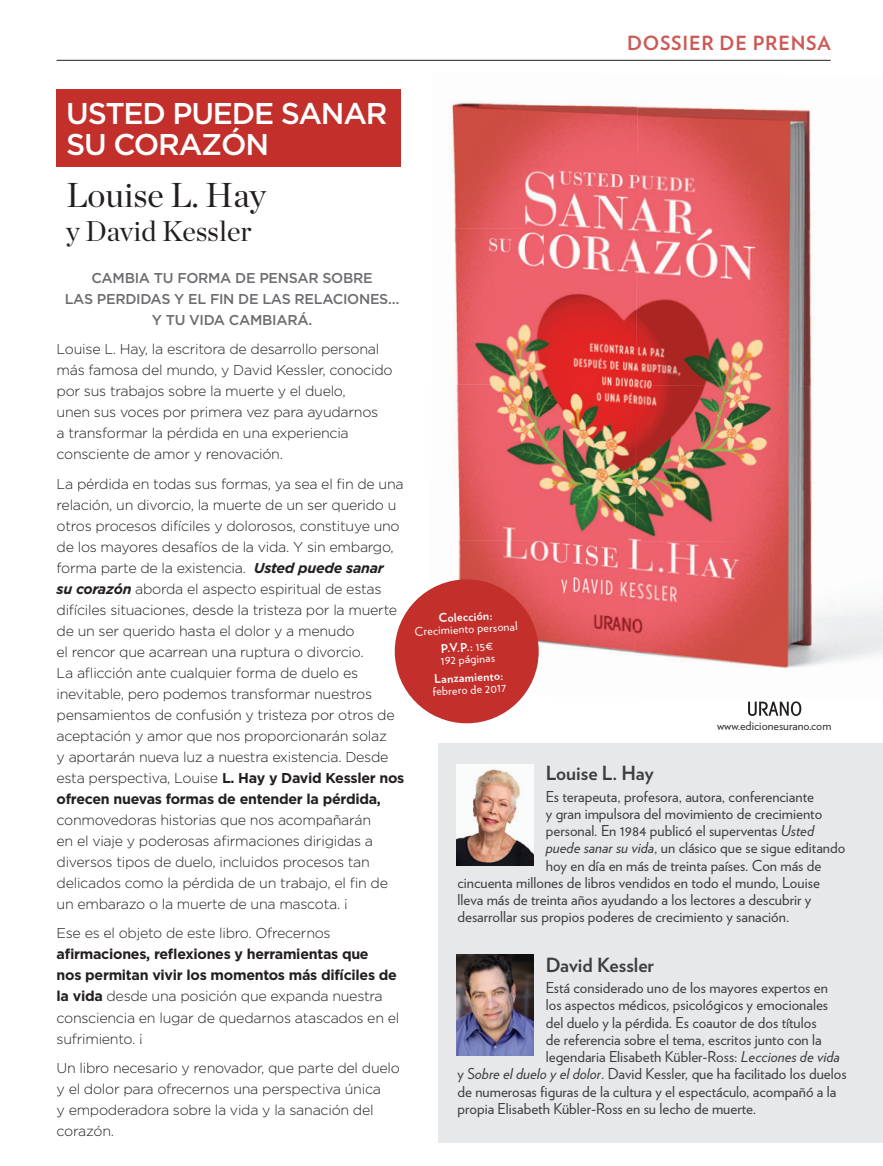
<style>
.page{position:relative;width:883px;height:1166px;background:#fff}
.page>*{position:absolute;margin:0;border:0;box-sizing:border-box;transform-origin:0 0}
.t1{font:34.5px "Chronicle Display";color:#231f20}
.t2{font:500 30px/31.5px "Gotham HTF";letter-spacing:-.04em;color:#fff}
.t3{font:28.5px "Chronicle Display";color:#231f20}
.t4{font:700 19.5px "Verlag";color:#3e3e3f}
.t5{font:700 19.5px "Verlag";letter-spacing:.04em;color:#cd5954}
.t6{font:15px "Verlag";color:#3e3e3f}
.t7{font:300 14.25px/21px "Gotham";letter-spacing:-.02em;color:#231f20}
.t8{font:500 14.25px/21px "Gotham";letter-spacing:-.02em;color:#6c6d70;text-align:center}
.t9{font:12px/18.5px "Verlag";color:#fff;text-align:center}
.t10{font:700 12px "Verlag";color:#fff}
.t11{font:12px "Verlag";color:#2c3033}
.s1{font-weight:700;font-style:italic}
.s2{font-weight:700}
.s3{font-style:italic}
</style>
<div class="page">
<hr style="left:57px;top:60px;width:773px;height:1px;background:#231f20">
<div style="left:438px;top:743px;width:445px;height:399px;background:#e7e8e9"></div>
<img style="left:452px;top:101px;width:184px;height:283px">
<img style="left:636px;top:106px;width:176px;height:278px">
<img style="left:456px;top:384px;width:356px;height:156px">
<img style="left:434px;top:540px;width:406px;height:158px">
<div style="left:57px;top:90px;width:343px;height:77px;background:#c32f2b"></div>
<div style="left:395px;top:579px;width:143px;height:144px;background:#c32f2b;border-radius:50%"></div>
<svg style="left:748px;top:701px;width:53px;height:15px"></svg>
<img style="left:456px;top:764px;width:77px;height:101px">
<img style="left:456px;top:954px;width:77px;height:101px">
<h3 class="t5" style="left:627px;top:28px;width:205px">DOSSIER DE PRENSA</h3>
<h2 class="t2" style="left:66px;top:97px;width:323px">USTED PUEDE SANAR<br>SU CORAZÓN</h2>
<h1 class="t1" style="left:66px;top:168px;width:201px">Louise L. Hay</h1>
<h3 class="t3" style="left:66px;top:209px;width:187px">y David Kessler</h3>
<p class="t8" style="left:65px;top:267px;width:336px">CAMBIA TU FORMA DE PENSAR SOBRE<br>LAS PERDIDAS Y EL FIN DE LAS RELACIONES…<br>Y TU VIDA CAMBIARÁ.</p>
<p class="t7" style="left:57px;top:338px;width:337px">Louise L. Hay, la escritora de desarrollo personal más famosa del mundo, y David Kessler, conocido por sus trabajos sobre la muerte y el duelo,<br>unen sus voces por primera vez para ayudarnos<br>a transformar la pérdida en una experiencia consciente de amor y renovación.</p>
<p class="t7" style="left:57px;top:473px;width:349px">La pérdida en todas sus formas, ya sea el fin de una relación, un divorcio, la muerte de un ser querido u otros procesos difíciles y dolorosos, constituye uno de los mayores desafíos de la vida. Y sin embargo, forma parte de la existencia. <span class="s1">Usted puede sanar<br>su corazón</span> aborda el aspecto espiritual de estas difíciles situaciones, desde la tristeza por la muerte de un ser querido hasta el dolor y a menudo<br>el rencor que acarrean una ruptura o divorcio.<br>La aflicción ante cualquier forma de duelo es inevitable, pero podemos transformar nuestros pensamientos de confusión y tristeza por otros de aceptación y amor que nos proporcionarán solaz<br>y aportarán nueva luz a nuestra existencia. Desde esta perspectiva, Louise <span class="s2">L. Hay y David Kessler nos ofrecen nuevas formas de entender la pérdida,</span></p>
<p class="t7" style="left:57px;top:809px;width:333px">conmovedoras historias que nos acompañarán en el viaje y poderosas afirmaciones dirigidas a diversos tipos de duelo, incluidos procesos tan delicados como la pérdida de un trabajo, el fin de un embarazo o la muerte de una mascota. ¡</p>
<p class="t7" style="left:57px;top:922px;width:276px">Ese es el objeto de este libro. Ofrecernos</p>
<p class="t7" style="left:57px;top:943px;width:344px"><span class="s2">afirmaciones, reflexiones y herramientas que<br>nos permitan vivir los momentos más difíciles de la vida</span> desde una posición que expanda nuestra consciencia en lugar de quedarnos atascados en el sufrimiento. ¡</p>
<p class="t7" style="left:57px;top:1057px;width:345px">Un libro necesario y renovador, que parte del duelo y el dolor para ofrecernos una perspectiva única<br>y empoderadora sobre la vida y la sanación del corazón.</p>
<p class="t10" style="left:438px;top:608px;width:55px;rotate:-3deg">Colección:</p>
<p class="t9" style="left:414px;top:621px;width:104px;rotate:-3deg">Crecimiento personal<br><span class="s2">P.V.P.:</span> 15€</p>
<p class="t9" style="left:440px;top:650px;width:56px;rotate:-3deg">192 páginas</p>
<p class="t10" style="left:434px;top:669px;width:70px;rotate:-3deg">Lanzamiento:</p>
<p class="t9" style="left:432px;top:681px;width:75px;rotate:-3deg">febrero de 2017</p>
<p class="t11" style="left:717px;top:717px;width:116px">www.edicionesurano.com</p>
<h3 class="t4" style="left:546px;top:757px;width:110px">Louise L. Hay</h3>
<p class="t6" style="left:546px;top:785px;width:270px">Es terapeuta, profesora, autora, conferenciante</p>
<p class="t6" style="left:546px;top:802px;width:278px">y gran impulsora del movimiento de crecimiento</p>
<p class="t6" style="left:546px;top:819px;width:270px">personal. En 1984 publicó el superventas <span class="s3">Usted</span></p>
<p class="t6" style="left:546px;top:836px;width:301px"><span class="s3">puede sanar su vida</span>, un clásico que se sigue editando</p>
<p class="t6" style="left:546px;top:854px;width:277px">hoy en día en más de treinta países. Con más de</p>
<p class="t6" style="left:457px;top:871px;width:364px">cincuenta millones de libros vendidos en todo el mundo, Louise</p>
<p class="t6" style="left:457px;top:888px;width:355px">lleva más de treinta años ayudando a los lectores a descubrir y</p>
<p class="t6" style="left:457px;top:905px;width:333px">desarrollar sus propios poderes de crecimiento y sanación.</p>
<h3 class="t4" style="left:546px;top:949px;width:110px">David Kessler</h3>
<p class="t6" style="left:546px;top:976px;width:284px">Está considerado uno de los mayores expertos en</p>
<p class="t6" style="left:546px;top:993px;width:284px">los aspectos médicos, psicológicos y emocionales</p>
<p class="t6" style="left:546px;top:1010px;width:272px">del duelo y la pérdida. Es coautor de dos títulos</p>
<p class="t6" style="left:546px;top:1028px;width:277px">de referencia sobre el tema, escritos junto con la</p>
<p class="t6" style="left:546px;top:1045px;width:295px">legendaria Elisabeth Kübler-Ross: <span class="s3">Lecciones de vida</span></p>
<p class="t6" style="left:457px;top:1062px;width:390px">y S<span class="s3">obre el duelo y el dolor</span>. David Kessler, que ha facilitado los duelos</p>
<p class="t6" style="left:457px;top:1079px;width:380px">de numerosas figuras de la cultura y el espectáculo, acompañó a la</p>
<p class="t6" style="left:457px;top:1097px;width:300px">propia Elisabeth Kübler-Ross en su lecho de muerte.</p>
</div>
